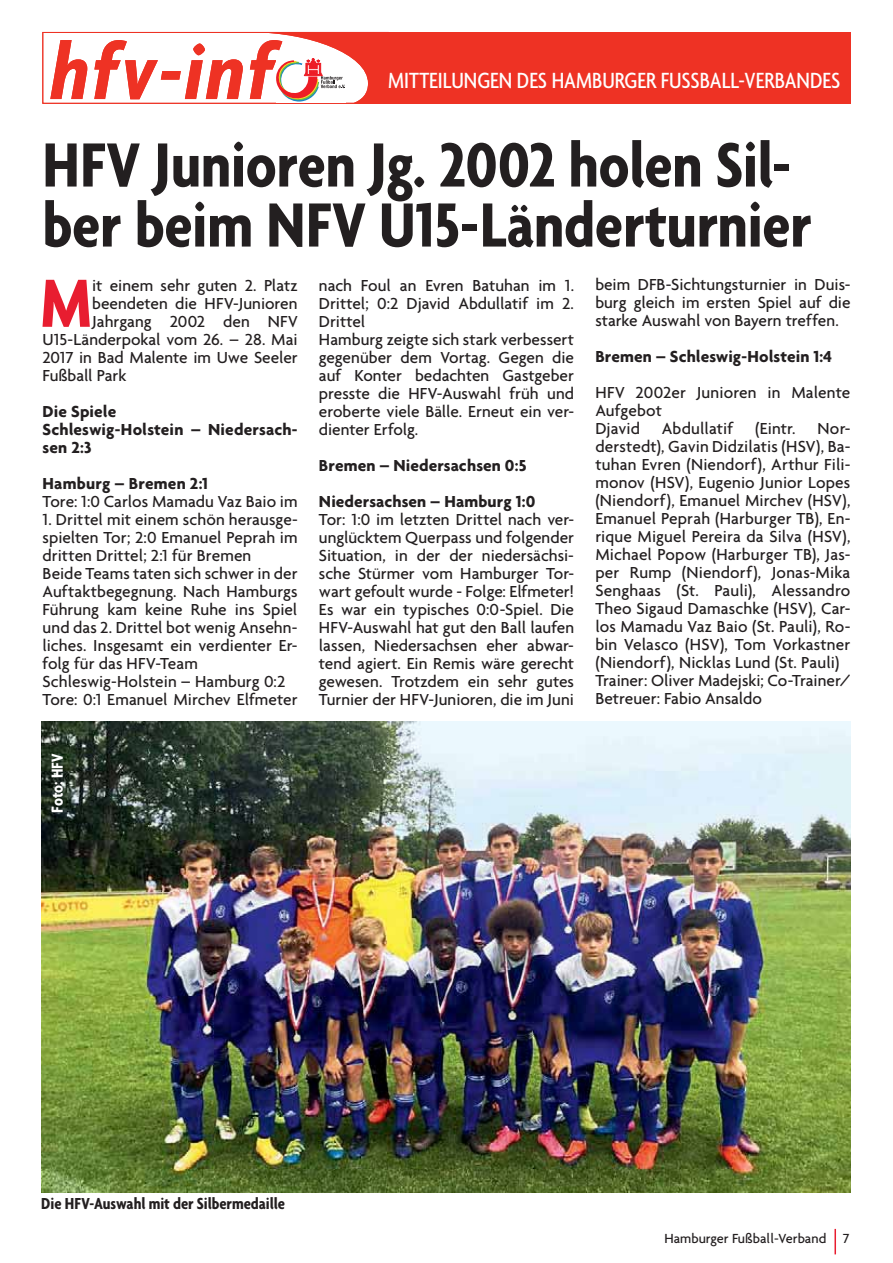
<style>
.page{position:relative;width:893px;height:1263px;background:#fff}
.page>*{position:absolute;margin:0;border:0;box-sizing:border-box;transform-origin:0 0}
.t1{font:italic 700 condensed 85.8px "Agenda";letter-spacing:.04em;color:#ee3224}
.t2{font:700 condensed 73.65px "Agenda";color:#e81d30}
.t3{font:700 condensed 67.5px/60px "Agenda";letter-spacing:-.005em;color:#231f20}
.t4{font:500 condensed 23.85px "Agenda";color:#fff}
.t5{font:500 17.25px/18px "Agenda";color:#231f20}
.t6{font:700 17.25px/18px "Agenda";letter-spacing:.005em;color:#231f20}
.t7{font:700 condensed 17.25px "Agenda";letter-spacing:-.005em;color:#231f20}
.t8{font:700 condensed 17.25px "Agenda";color:#fff}
.t9{font:500 14.25px "Agenda";color:#231f20}
</style>
<div class="page">
<hr style="left:834px;top:1229px;width:2px;height:25px;background:#e81d30">
<div style="left:43px;top:32px;width:346px;height:72px;border:1px solid #ee3224"></div>
<div style="left:388px;top:32px;width:462px;height:72px;background:#ee3224"></div>
<svg style="left:248px;top:32px;width:140px;height:72px"></svg>
<img style="left:41px;top:721px;width:809px;height:471px">
<h1 class="t1" style="left:51px;top:25px;width:224px">hfv-inf</h1>
<h3 class="t4" style="left:388px;top:72px;width:453px">MITTEILUNGEN DES HAMBURGER FUSSBALL-VERBANDES</h3>
<h3 class="t3" style="left:43px;top:144px;width:771px">HFV Junioren Jg. 2002 holen Sil&shy;ber beim NFV U15-Länderturnier</h3>
<h2 class="t2" style="left:40px;top:282px;width:54px">M</h2>
<p class="t5" style="left:92px;top:277px;width:207px">it einem sehr guten 2. Platz</p>
<p class="t5" style="left:595px;top:277px;width:257px;text-align:justify">beim DFB-Sichtungsturnier in Duis&shy;burg gleich im ersten Spiel auf die starke Auswahl von Bayern treffen.</p>
<p class="t6" style="left:595px;top:349px;width:238px">Bremen – Schleswig-Holstein 1:4</p>
<p class="t5" style="left:595px;top:385px;width:257px">HFV 2002er Junioren in Malente<br>Aufgebot<br>Djavid</p>
<p class="t5" style="left:319px;top:277px;width:257px">nach Foul an Evren Batuhan im 1.<br>Drittel; 0:2 Djavid Abdullatif im 2.<br>Drittel<br>Hamburg zeigte sich stark verbessert gegenüber dem Vortag. Gegen die auf Konter bedachten Gastgeber presste die HFV-Auswahl früh und eroberte viele Bälle. Erneut ein ver&shy;dienter Erfolg.</p>
<p class="t6" style="left:319px;top:448px;width:218px;line-height:36px">Bremen – Niedersachsen 0:5<br>Niedersachsen – Hamburg 1:0</p>
<p class="t5" style="left:319px;top:511px;width:257px;text-align:justify">Tor: 1:0 im letzten Drittel nach ver&shy;unglücktem Querpass und folgender Situation, in der der niedersächsi&shy;sche Stürmer vom Hamburger Tor&shy;wart gefoult wurde - Folge: Elfmeter!<br>Es war ein typisches 0:0-Spiel. Die HFV-Auswahl hat gut den Ball laufen lassen, Niedersachsen eher abwar&shy;tend agiert. Ein Remis wäre gerecht gewesen. Trotzdem ein sehr gutes Turnier der HFV-Junioren, die im Juni</p>
<p class="t5" style="left:92px;top:295px;width:207px">beendeten die HFV-Junioren</p>
<p class="t5" style="left:92px;top:313px;width:207px">Jahrgang 2002 den NFV</p>
<p class="t5" style="left:43px;top:331px;width:257px">U15-Länderpokal vom 26. – 28. Mai</p>
<p class="t5" style="left:43px;top:349px;width:257px">2017 in Bad Malente im Uwe Seeler</p>
<p class="t5" style="left:43px;top:367px;width:85px">Fußball Park</p>
<p class="t6" style="left:43px;top:403px;width:257px">Die Spiele<br>Schleswig-Holstein – Niedersach&shy;sen 2:3</p>
<p class="t6" style="left:43px;top:475px;width:167px">Hamburg – Bremen 2:1</p>
<p class="t5" style="left:43px;top:493px;width:257px">Tore: 1:0 Carlos Mamadu Vaz Baio im</p>
<p class="t5" style="left:43px;top:511px;width:257px">1. Drittel mit einem schön herausge&shy;spielten Tor; 2:0 Emanuel Peprah im dritten Drittel; 2:1 für Bremen<br>Beide Teams taten sich schwer in der Auftaktbegegnung. Nach Hamburgs Führung kam keine Ruhe ins Spiel und das 2. Drittel bot wenig Ansehn&shy;liches. Insgesamt ein verdienter Er&shy;folg für das HFV-Team Schleswig-Holstein – Hamburg 0:2<br>Tore: 0:1 Emanuel Mirchev Elfmeter</p>
<p class="t5" style="left:662px;top:421px;width:73px">Abdullatif</p>
<p class="t5" style="left:755px;top:421px;width:42px">(Eintr.</p>
<p class="t5" style="left:595px;top:421px;width:257px;text-indent:222px">Nor&shy;derstedt), Gavin Didzilatis (HSV), Ba&shy;tuhan Evren (Niendorf), Arthur Fili&shy;monov (HSV), Eugenio Junior Lopes (Niendorf), Emanuel Mirchev (HSV), Emanuel Peprah (Harburger TB), En&shy;rique Miguel Pereira da Silva (HSV), Michael Popow (Harburger TB), Jas&shy;per Rump (Niendorf), Jonas-Mika Senghaas (St. Pauli), Alessandro Theo Sigaud Damaschke (HSV), Car&shy;los Mamadu Vaz Baio (St. Pauli), Ro&shy;bin Velasco (HSV), Tom Vorkastner (Niendorf), Nicklas Lund (St. Pauli)<br>Trainer: Oliver Madejski; Co-Trainer/ Betreuer: Fabio Ansaldo</p>
<p class="t8" style="left:52px;top:813px;width:61px;rotate:-90deg">Foto: HFV</p>
<p class="t7" style="left:41px;top:1198px;width:245px">Die HFV-Auswahl mit der Silbermedaille</p>
<p class="t9" style="left:664px;top:1233px;width:186px">Hamburger Fußball-Verband 7</p>
</div>
